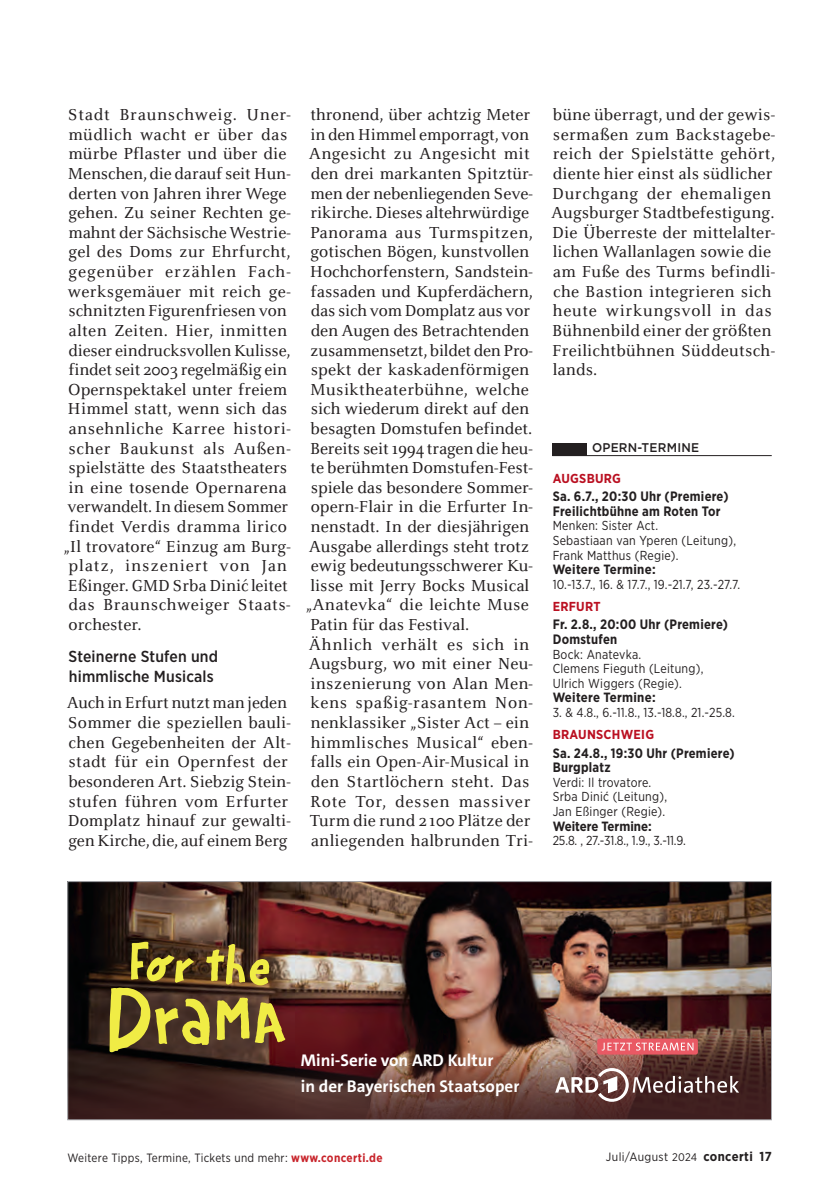
<style>
.page{position:relative;width:840px;height:1191px;background:#fff}
.page>*{position:absolute;margin:0;border:0;box-sizing:border-box;transform-origin:0 0}
.t1{font:700 17px/25.6px "The Sans C5";color:#fff}
.t2{font:16.8px/19.6px "Celeste Small Text";letter-spacing:.005em;color:#231f20;scale:.94 1}
.t3{font:16.8px/19.6px "Celeste Small Text";letter-spacing:.005em;color:#231f20;scale:.93 1}
.t4{font:16.8px "Celeste Small Text";letter-spacing:.025em;color:#231f20;scale:.94 1}
.t5{font:16.8px "Celeste Small Text";letter-spacing:.03em;color:#231f20;scale:.94 1}
.t6{font:16.8px "Celeste Small Text";letter-spacing:.045em;color:#231f20;scale:.94 1}
.t7{font:16.8px "Celeste Small Text";letter-spacing:.035em;color:#231f20;scale:.94 1}
.t8{font:16.8px "Celeste Small Text";letter-spacing:.04em;color:#231f20;scale:.94 1}
.t9{font:16.8px "Celeste Small Text";letter-spacing:.06em;color:#231f20;scale:.94 1}
.t10{font:16.8px "Celeste Small Text";letter-spacing:.005em;color:#231f20;scale:.92 1}
.t11{font:500 16px/19.6px "Gotham Narrow";letter-spacing:.01em;color:#231f20}
.t12{font:700 13.6px/14.6px "Gotham Narrow";letter-spacing:.02em;color:#231f20;scale:.95 1}
.t13{font:700 13.4px "Gotham Narrow";letter-spacing:.005em;color:#231f20}
.t14{font:13px/14.6px "Gotham Narrow";letter-spacing:.02em;color:#231f20;scale:.95 1}
.t15{font:700 13px "Gotham Narrow";letter-spacing:.02em;color:#ba1021}
.t16{font:500 12.6px "Gotham";letter-spacing:.02em;color:#231f20;scale:.95 1}
.t17{font:12px "Gotham Narrow";letter-spacing:.025em;color:#231f20}
.s1{font-weight:700;color:#ba1021}
.s2{font-weight:700;color:#c8242b}
.s3{font-size:11px}
.s4{font-weight:700;font-size:13px}
</style>
<div class="page">
<hr style="left:552px;top:455px;width:219px;height:1px;background:#231f20">
<div style="left:552px;top:443px;width:34px;height:12px;background:#231f20"></div>
<img style="left:69px;top:883px;width:700px;height:235px">
<svg style="left:109px;top:941px;width:176px;height:111px;background:#79662c"></svg>
<svg style="left:555px;top:1068px;width:183px;height:33px;background:#765a57"></svg>
<div style="left:597px;top:1038px;width:100px;height:16px;background:#e95964;border-radius:2px"></div>
<svg style="left:601px;top:1042px;width:92px;height:8px"></svg>
<div style="left:67px;top:881px;width:704px;height:239px;border:1px solid #a8a9ad"></div>
<p class="t6" style="left:68px;top:106px;width:238px">Stadt Braunschweig. Uner-</p>
<p class="t5" style="left:68px;top:125px;width:234px">müdlich wacht er über das</p>
<p class="t2" style="left:68px;top:145px;width:233px">mürbe Pflaster und über die</p>
<p class="t3" style="left:68px;top:164px;width:241px">Menschen, die darauf seit Hun-</p>
<p class="t2" style="left:68px;top:184px;width:233px">derten von Jahren ihrer Wege</p>
<p class="t2" style="left:68px;top:203px;width:238px">gehen. Zu seiner Rechten ge-</p>
<p class="t3" style="left:68px;top:223px;width:240px">mahnt der Sächsische Westrie-</p>
<p class="t2" style="left:68px;top:243px;width:238px">gel des Doms zur Ehrfurcht,</p>
<p class="t9" style="left:68px;top:262px;width:238px">gegenüber erzählen Fach-</p>
<p class="t4" style="left:68px;top:282px;width:238px">werksgemäuer mit reich ge-</p>
<p class="t3" style="left:68px;top:301px;width:236px">schnitzten Figurenfriesen von</p>
<p class="t4" style="left:68px;top:321px;width:234px">alten Zeiten. Hier, inmitten</p>
<p class="t3" style="left:68px;top:341px;width:240px">dieser eindrucksvollen Kulisse,</p>
<p class="t3" style="left:68px;top:360px;width:237px">findet seit 2003 regelmäßig ein</p>
<p class="t2" style="left:68px;top:380px;width:234px">Opernspektakel unter freiem</p>
<p class="t2" style="left:68px;top:399px;width:235px">Himmel statt, wenn sich das</p>
<p class="t7" style="left:68px;top:419px;width:238px">ansehnliche Karree histori-</p>
<p class="t8" style="left:68px;top:439px;width:238px">scher Baukunst als Außen-</p>
<p class="t2" style="left:68px;top:458px;width:234px">spielstätte des Staatstheaters</p>
<p class="t2" style="left:68px;top:478px;width:234px">in eine tosende Opernarena</p>
<p class="t10" style="left:68px;top:498px;width:241px">verwandelt. In diesem Sommer</p>
<p class="t2" style="left:68px;top:517px;width:234px">findet Verdis dramma lirico</p>
<p class="t2" style="left:63px;top:537px;width:243px">„Il trovatore“ Einzug am Burg-</p>
<p class="t9" style="left:68px;top:556px;width:234px">platz, inszeniert von Jan</p>
<p class="t3" style="left:68px;top:576px;width:238px">Eßinger. GMD Srba Dinic´ leitet</p>
<p class="t7" style="left:68px;top:596px;width:238px">das Braunschweiger Staats-</p>
<p class="t2" style="left:69px;top:615px;width:79px">orchester.</p>
<p class="t11" style="left:68px;top:646px;width:151px">Steinerne Stufen und himmlische Musicals</p>
<p class="t3" style="left:67px;top:693px;width:242px">Auch in Erfurt nutzt man jeden<br>Sommer die speziellen bauli&shy;chen Gegebenheiten der Alt&shy;stadt für ein Opernfest der besonderen Art. Siebzig Stein&shy;stufen führen vom Erfurter<br>Domplatz hinauf zur gewalti&shy;gen Kirche, die, auf einem Berg</p>
<p class="t2" style="left:310px;top:105px;width:235px">thronend, über achtzig Meter</p>
<p class="t3" style="left:310px;top:125px;width:236px">in den Himmel emporragt, von</p>
<p class="t2" style="left:309px;top:145px;width:236px">Angesicht zu Angesicht mit</p>
<p class="t2" style="left:310px;top:164px;width:238px">den drei markanten Spitztür-</p>
<p class="t2" style="left:310px;top:184px;width:238px">men der nebenliegenden Seve-</p>
<p class="t2" style="left:310px;top:203px;width:234px">rikirche. Dieses altehrwürdige</p>
<p class="t4" style="left:310px;top:223px;width:239px">Panorama aus Turmspitzen,</p>
<p class="t2" style="left:310px;top:243px;width:234px">gotischen Bögen, kunstvollen</p>
<p class="t2" style="left:309px;top:262px;width:239px">Hochchorfenstern, Sandstein-</p>
<p class="t2" style="left:310px;top:282px;width:238px">fassaden und Kupferdächern,</p>
<p class="t3" style="left:310px;top:301px;width:237px">das sich vom Domplatz aus vor</p>
<p class="t2" style="left:310px;top:321px;width:234px">den Augen des Betrachtenden</p>
<p class="t3" style="left:310px;top:341px;width:241px">zusammensetzt, bildet den Pro-</p>
<p class="t2" style="left:310px;top:360px;width:234px">spekt der kaskadenförmigen</p>
<p class="t4" style="left:310px;top:380px;width:234px">Musiktheaterbühne, welche</p>
<p class="t2" style="left:310px;top:399px;width:234px">sich wiederum direkt auf den</p>
<p class="t2" style="left:310px;top:419px;width:237px">besagten Domstufen befindet.</p>
<p class="t3" style="left:310px;top:439px;width:241px">Bereits seit 1994 tragen die heu-</p>
<p class="t2" style="left:310px;top:458px;width:238px">te berühmten Domstufen-Fest-</p>
<p class="t2" style="left:310px;top:478px;width:238px">spiele das besondere Sommer-</p>
<p class="t2" style="left:311px;top:497px;width:238px">opern-Flair in die Erfurter In-</p>
<p class="t2" style="left:310px;top:517px;width:234px">nenstadt. In der diesjährigen</p>
<p class="t2" style="left:309px;top:537px;width:236px">Ausgabe allerdings steht trotz</p>
<p class="t2" style="left:311px;top:556px;width:238px">ewig bedeutungsschwerer Ku-</p>
<p class="t2" style="left:310px;top:576px;width:234px">lisse mit Jerry Bocks Musical</p>
<p class="t2" style="left:305px;top:595px;width:239px">„Anatevka“ die leichte Muse</p>
<p class="t2" style="left:310px;top:615px;width:171px">Patin für das Festival.</p>
<p class="t6" style="left:309px;top:635px;width:236px">Ähnlich verhält es sich in</p>
<p class="t2" style="left:309px;top:654px;width:240px">Augsburg, wo mit einer Neu-</p>
<p class="t2" style="left:310px;top:674px;width:238px">inszenierung von Alan Men-</p>
<p class="t8" style="left:310px;top:694px;width:238px">kens spaßig-rasantem Non-</p>
<p class="t2" style="left:310px;top:713px;width:234px">nenklassiker „Sister Act – ein</p>
<p class="t5" style="left:310px;top:733px;width:238px">himmlisches Musical“ eben-</p>
<p class="t2" style="left:310px;top:752px;width:234px">falls ein Open-Air-Musical in</p>
<p class="t5" style="left:310px;top:772px;width:234px">den Startlöchern steht. Das</p>
<p class="t6" style="left:310px;top:792px;width:236px">Rote Tor, dessen massiver</p>
<p class="t2" style="left:309px;top:811px;width:236px">Turm die rund 2100 Plätze der</p>
<p class="t2" style="left:310px;top:831px;width:238px">anliegenden halbrunden Tri-</p>
<p class="t2" style="left:551px;top:105px;width:240px">büne überragt, und der gewis&shy;sermaßen zum Backstagebe&shy;reich der Spielstätte gehört, diente hier einst als südlicher<br>Durchgang der ehemaligen<br>Augsburger Stadtbefestigung.<br>Die Überreste der mittelalter&shy;lichen Wallanlagen sowie die am Fuße des Turms befindli&shy;che Bastion integrieren sich heute wirkungsvoll in das<br>Bühnenbild einer der größten<br>Freilichtbühnen Süddeutsch&shy;lands.</p>
<p class="t16" style="left:591px;top:440px;width:114px">OPERN-TERMINE</p>
<p class="t15" style="left:552px;top:470px;width:70px">AUGSBURG</p>
<p class="t12" style="left:552px;top:489px;width:187px">Sa. 6.7., 20:30 Uhr (Premiere)<br>Freilichtbühne am Roten Tor</p>
<p class="t14" style="left:552px;top:518px;width:194px">Menken: Sister Act.<br>Sebastiaan van Yperen (Leitung),<br>Frank Matthus (Regie).</p>
<p class="t13" style="left:552px;top:561px;width:104px">Weitere Termine:</p>
<p class="t14" style="left:552px;top:573px;width:199px;line-height:22.2px">10.-13.7., 16. &amp; 17.7., 19.-21.7, 23.-27.7.<br><span class="s1">ERFURT</span></p>
<p class="t12" style="left:552px;top:617px;width:186px">Fr. 2.8., 20:00 Uhr (Premiere)<br>Domstufen</p>
<p class="t14" style="left:552px;top:646px;width:160px">Bock: Anatevka.<br>Clemens Fieguth (Leitung),<br>Ulrich Wiggers (Regie).</p>
<p class="t13" style="left:552px;top:689px;width:104px">Weitere Termine:</p>
<p class="t14" style="left:552px;top:701px;width:193px;line-height:22.2px">3. &amp; 4.8., 6.-11.8., 13.-18.8., 21.-25.8.<br><span class="s1">BRAUNSCHWEIG</span></p>
<p class="t12" style="left:552px;top:745px;width:193px">Sa. 24.8., 19:30 Uhr (Premiere)<br>Burgplatz</p>
<p class="t14" style="left:552px;top:774px;width:122px">Verdi: Il trovatore.<br>Srba Dinić (Leitung),<br>Jan Eßinger (Regie).</p>
<p class="t13" style="left:552px;top:817px;width:100px">Weitere Termine:</p>
<p class="t14" style="left:552px;top:833px;width:142px">25.8. , 27.-31.8., 1.9., 3.-11.9.</p>
<p class="t1" style="left:301px;top:1048px;width:220px">Mini-Serie von ARD Kultur<br>in der Bayerischen Staatsoper</p>
<p class="t17" style="left:67px;top:1150px;width:316px">Weitere Tipps, Termine, Tickets und mehr: <span class="s2">www.concerti.de</span></p>
<p class="t17" style="left:605px;top:1149px;width:167px">Juli/August <span class="s3">2024</span> <span class="s4">concerti 17</span></p>
</div>
